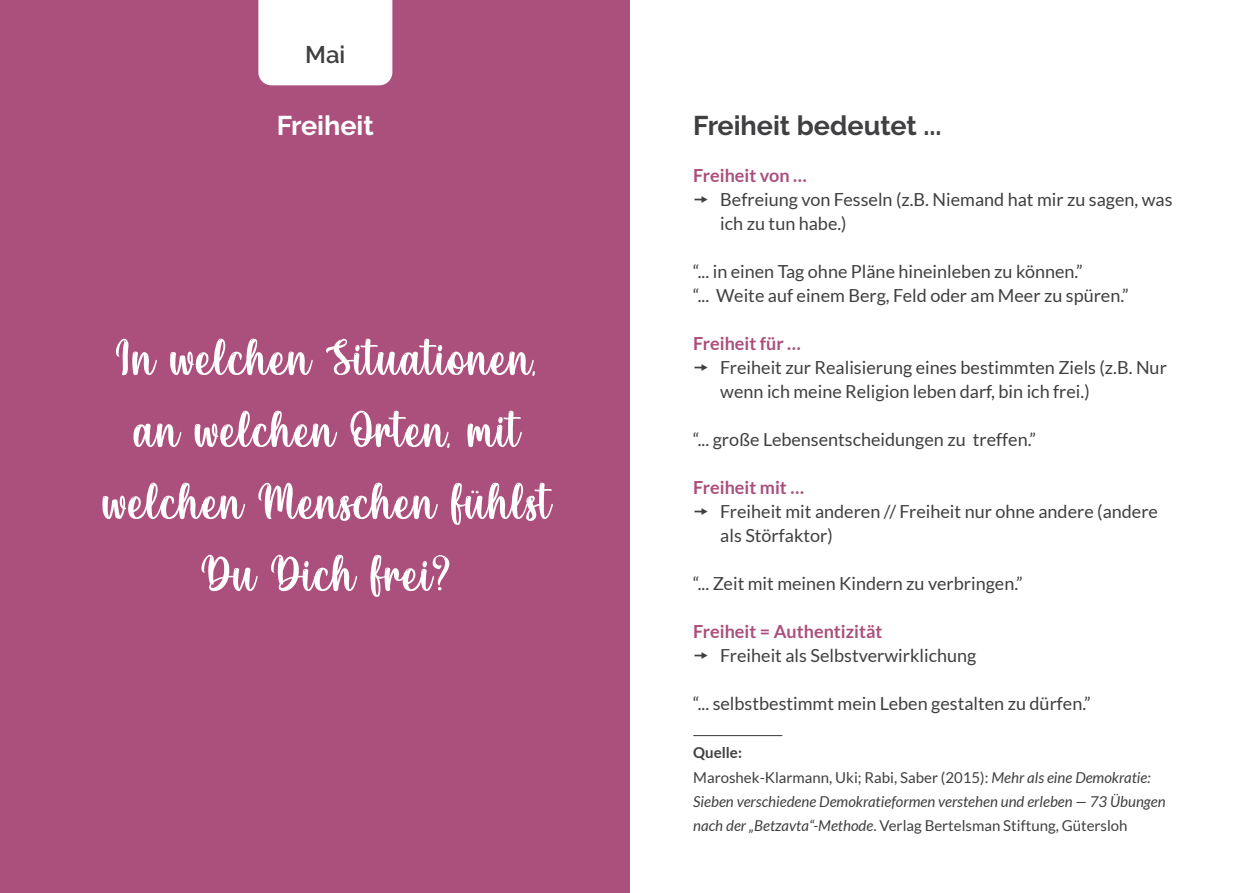
<style>
.page{position:relative;width:1259px;height:893px;background:#fff}
.page>*{position:absolute;margin:0;border:0;box-sizing:border-box;transform-origin:0 0}
.t1{font:54px/72px "Christmas Bell Personal Use";letter-spacing:.01em;color:#fff;text-align:center}
.t2{font:700 27px "Raleway";color:#403f41}
.t3{font:700 27px "Raleway";color:#fff}
.t4{font:600 24px "Raleway";color:#403f41}
.t5{font:18px/24px "Lato";color:#403f41}
.t6{font:700 18px "Lato";color:#aa4f7b}
.t7{font:italic 15px/24px "Lato";color:#403f41}
.t8{font:15px/25.3px "Lato";color:#403f41}
.s1{font-weight:700}
.s2{font-style:italic}
.s3{font-style:normal}
</style>
<div class="page">
<div style="left:0;top:0;width:629px;height:893px;background:#ab507c"></div>
<div style="left:258px;top:0;width:134px;height:85px;background:#fff"></div>
<hr style="left:693px;top:735px;width:89px;height:1px;background:#38383e">
<h3 class="t4" style="left:305px;top:40px;width:42px">Mai</h3>
<h2 class="t3" style="left:277px;top:110px;width:98px">Freiheit</h2>
<h2 class="t2" style="left:693px;top:110px;width:250px">Freiheit bedeutet ...</h2>
<p class="t6" style="left:693px;top:167px;width:115px">Freiheit von …</p>
<p class="t5" style="left:720px;top:188px;width:454px">Befreiung von Fesseln (z.B. Niemand hat mir zu sagen, was ich zu tun habe.)</p>
<p class="t5" style="left:693px;top:260px;width:437px">“... in einen Tag ohne Pläne hineinleben zu können.”<br>“... Weite auf einem Berg, Feld oder am Meer zu spüren.”</p>
<p class="t6" style="left:693px;top:335px;width:109px">Freiheit für …</p>
<p class="t5" style="left:720px;top:356px;width:448px">Freiheit zur Realisierung eines bestimmten Ziels (z.B. Nur wenn ich meine Religion leben darf, bin ich frei.)</p>
<p class="t5" style="left:693px;top:428px;width:344px">“... große Lebensentscheidungen zu treffen.”</p>
<p class="t6" style="left:693px;top:479px;width:112px">Freiheit mit …</p>
<p class="t5" style="left:720px;top:500px;width:439px">Freiheit mit anderen // Freiheit nur ohne andere (andere als Störfaktor)</p>
<p class="t5" style="left:693px;top:572px;width:331px">“... Zeit mit meinen Kindern zu verbringen.”</p>
<p class="t6" style="left:693px;top:623px;width:191px">Freiheit = Authentizität</p>
<p class="t5" style="left:720px;top:644px;width:257px">Freiheit als Selbstverwirklichung</p>
<p class="t5" style="left:693px;top:692px;width:399px">“... selbstbestimmt mein Leben gestalten zu dürfen.”</p>
<p class="t8" style="left:693px;top:740px;width:459px"><span class="s1">Quelle:<br></span>Maroshek-Klarmann, Uki; Rabi, Saber (2015): <span class="s2">Mehr als eine Demokratie:</span></p>
<p class="t7" style="left:693px;top:790px;width:474px">Sieben verschiedene Demokratieformen verstehen und erleben — 73 Übungen nach der „Betzavta“-Methode<span class="s3">. Verlag Bertelsman Stiftung, Gütersloh</span></p>
<h1 class="t1" style="left:101px;top:328px;width:450px">In welchen Situationen, an welchen Orten, mit welchen Menschen fühlst<br>Du Dich frei?</h1>
</div>
